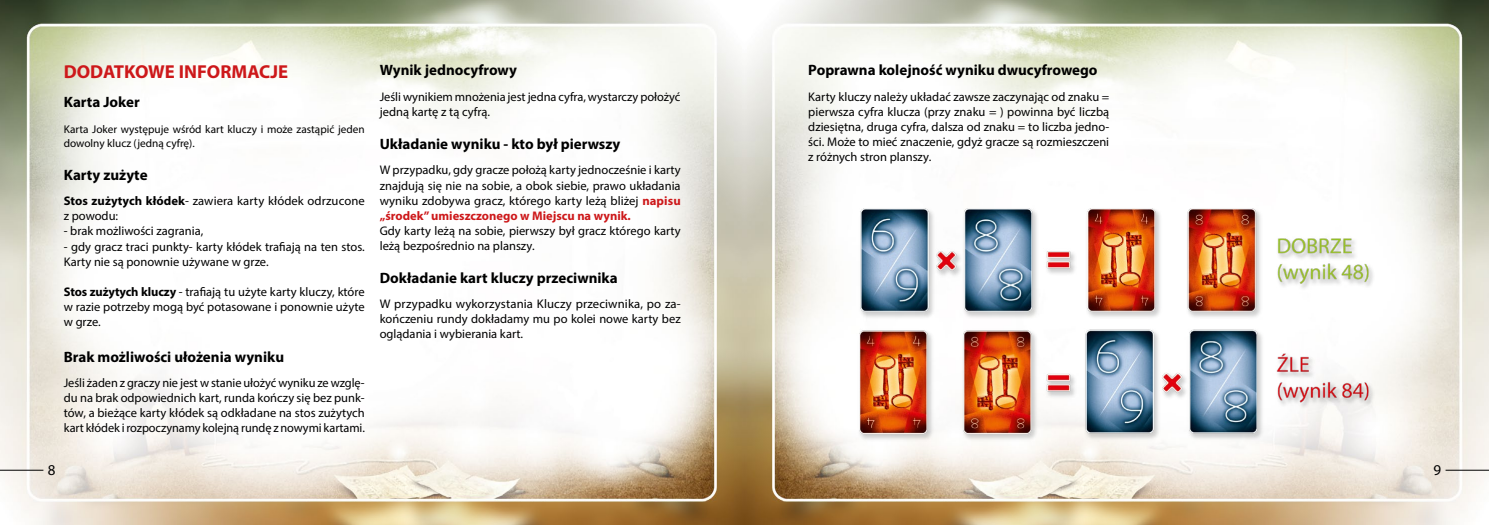
<style>
.page{position:relative;width:1489px;height:525px;background:#fff}
.page>*{position:absolute;margin:0;border:0;box-sizing:border-box;transform-origin:0 0}
.t1{font:700 18.75px "Myriad Pro";color:#cd181a}
.t2{font:700 15px "Myriad Pro";color:#000}
.t3{font:15px "Myriad Pro";color:#000}
.t4{font:12.5px/15px "Myriad Pro";color:#000;text-align:justify}
.t5{font:11.25px/13.5px "Myriad Pro";color:#000}
.s1{font-weight:700}
.s2{font-weight:700;color:#cd181a}
</style>
<div class="page">
<img style="left:0;top:0;width:1488px;height:524px">
<img style="left:839px;top:184px;width:561px;height:275px">
<hr style="left:0;top:469px;width:43px;height:1px;background:#000">
<hr style="left:1445px;top:469px;width:43px;height:1px;background:#000">
<h1 class="t1" style="left:64px;top:59px;width:226px">DODATKOWE INFORMACJE</h1>
<p class="t2" style="left:64px;top:92px;width:77px">Karta Joker</p>
<p class="t5" style="left:64px;top:122px;width:302px">Karta Joker występuje wśród kart kluczy i może zastąpić jeden dowolny klucz (jedną cyfrę).</p>
<p class="t2" style="left:64px;top:165px;width:85px">Karty zużyte</p>
<p class="t4" style="left:64px;top:193px;width:302px"><span class="s1">Stos zużytych kłódek</span>- zawiera karty kłódek odrzucone z powodu:</p>
<p class="t4" style="left:64px;top:223px;width:141px">- brak możliwości zagrania,</p>
<p class="t4" style="left:64px;top:238px;width:302px">- gdy gracz traci punkty- karty kłódek trafiają na ten stos.<br>Karty nie są ponownie używane w grze.</p>
<p class="t4" style="left:64px;top:283px;width:302px"><span class="s1">Stos zużytych kluczy</span> - trafiają tu użyte karty kluczy, które w razie potrzeby mogą być potasowane i ponownie użyte w grze.</p>
<p class="t2" style="left:64px;top:346px;width:222px">Brak możliwości ułożenia wyniku</p>
<p class="t4" style="left:64px;top:375px;width:302px">Jeśli żaden z graczy nie jest w stanie ułożyć wyniku ze wzglę&shy;du na brak odpowiednich kart, runda kończy się bez punk&shy;tów, a bieżące karty kłódek są odkładane na stos zużytych kart kłódek i rozpoczynamy kolejną rundę z nowymi kartami.</p>
<p class="t2" style="left:380px;top:60px;width:139px">Wynik jednocyfrowy</p>
<p class="t4" style="left:380px;top:89px;width:302px">Jeśli wynikiem mnożenia jest jedna cyfra, wystarczy położyć jedną kartę z tą cyfrą.</p>
<p class="t2" style="left:380px;top:134px;width:242px">Układanie wyniku - kto był pierwszy</p>
<p class="t4" style="left:380px;top:162px;width:302px">W przypadku, gdy gracze położą karty jednocześnie i karty znajdują się nie na sobie, a obok siebie, prawo układania wyniku zdobywa gracz, którego karty leżą bliżej <span class="s2">napisu „środek” umieszczonego w Miejscu na wynik.</span></p>
<p class="t4" style="left:380px;top:222px;width:302px">Gdy karty leżą na sobie, pierwszy był gracz którego karty leżą bezpośrednio na planszy.</p>
<p class="t2" style="left:380px;top:267px;width:239px">Dokładanie kart kluczy przeciwnika</p>
<p class="t4" style="left:380px;top:296px;width:302px">W przypadku wykorzystania Kluczy przeciwnika, po za&shy;kończeniu rundy dokładamy mu po kolei nowe karty bez oglądania i wybierania kart.</p>
<p class="t2" style="left:808px;top:60px;width:291px">Poprawna kolejność wyniku dwucyfrowego</p>
<p class="t4" style="left:808px;top:89px;width:302px">Karty kluczy należy układać zawsze zaczynając od znaku = pierwsza cyfra klucza (przy znaku = ) powinna być liczbą dziesiętna, druga cyfra, dalsza od znaku = to liczba jedno&shy;ści. Może to mieć znaczenie, gdyż gracze są rozmieszczeni z różnych stron planszy.</p>
<p class="t3" style="left:48px;top:460px;width:9px">8</p>
<p class="t3" style="left:1433px;top:460px;width:9px">9</p>
</div>
